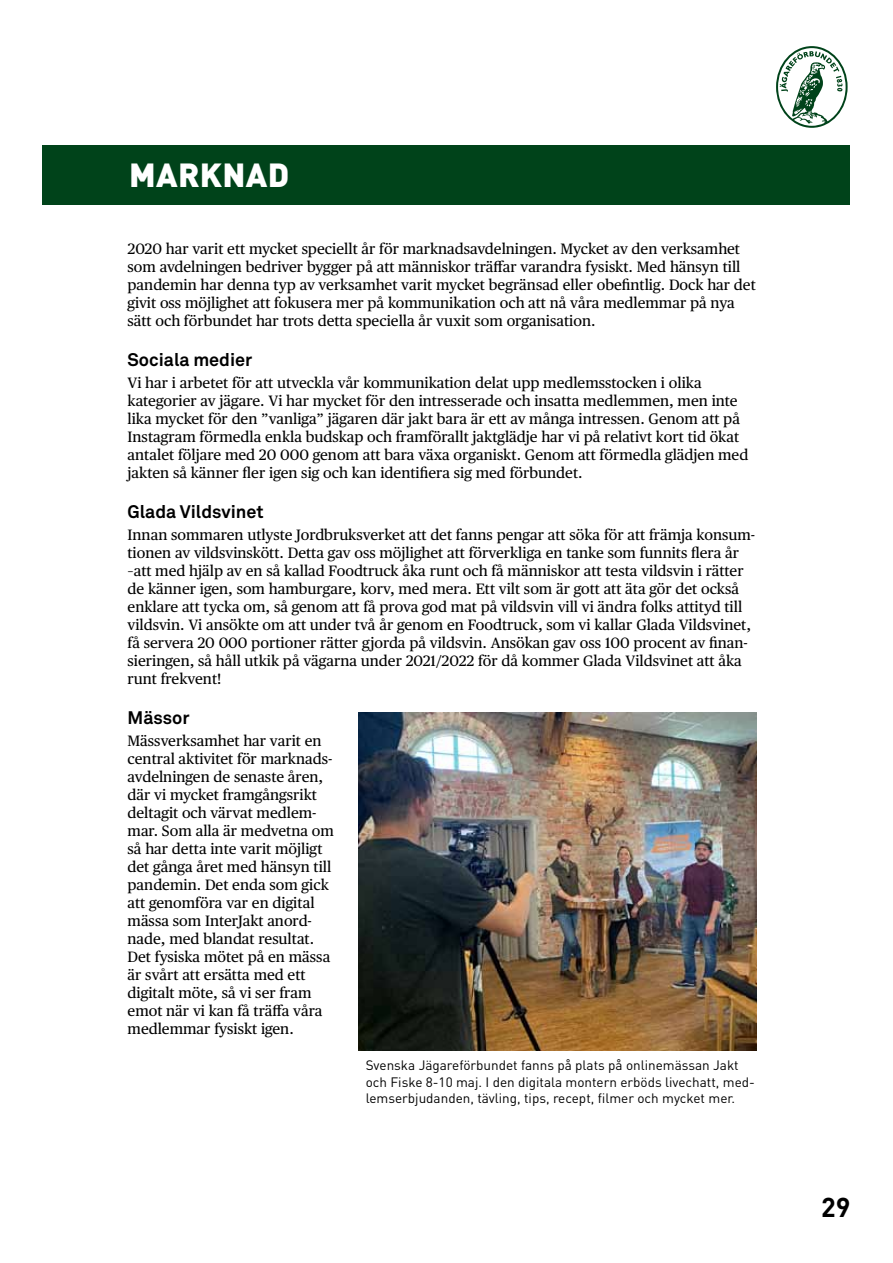
<style>
.page{position:relative;width:893px;height:1263px;background:#fff}
.page>*{position:absolute;margin:0;border:0;box-sizing:border-box;transform-origin:0 0}
.t1{font:900 33px "DINOT";color:#fff}
.t2{font:700 27px "DINOT";color:#000}
.t3{font:700 18px "Akkurat Std";color:#000}
.t4{font:15px/18px "Publico Text";color:#000}
.t5{font:13.5px/16.5px "DINOT";color:#000}
</style>
<div class="page">
<svg style="left:776px;top:46px;width:72px;height:82px"></svg>
<div style="left:43px;top:145px;width:807px;height:60px;background:#00431a"></div>
<img style="left:358px;top:713px;width:398px;height:337px">
<h1 class="t1" style="left:129px;top:153px;width:24px">MARK</h1>
<h1 class="t1" style="left:222px;top:153px;width:68px">NAD</h1>
<p class="t4" style="left:128px;top:240px;width:630px">2020 har varit ett mycket speciellt år för marknadsavdelningen. Mycket av den verksamhet som avdelningen bedriver bygger på att människor träffar varandra fysiskt. Med hänsyn till pandemin har denna typ av verksamhet varit mycket begränsad eller obefintlig. Dock har det givit oss möjlighet att fokusera mer på kommunikation och att nå våra medlemmar på nya sätt och förbundet har trots detta speciella år vuxit som organisation.</p>
<p class="t3" style="left:128px;top:348px;width:126px">Sociala medier</p>
<p class="t4" style="left:128px;top:374px;width:622px">Vi har i arbetet för att utveckla vår kommunikation delat upp medlemsstocken i olika kategorier av jägare. Vi har mycket för den intresserade och insatta medlemmen, men inte lika mycket för den ”vanliga” jägaren där jakt bara är ett av många intressen. Genom att på Instagram förmedla enkla budskap och framförallt jaktglädje har vi på relativt kort tid ökat antalet följare med 20 000 genom att bara växa organiskt. Genom att förmedla glädjen med jakten så känner fler igen sig och kan identifiera sig med förbundet.</p>
<p class="t3" style="left:128px;top:500px;width:138px">Glada Vildsvinet</p>
<p class="t4" style="left:128px;top:526px;width:629px">Innan sommaren utlyste Jordbruksverket att det fanns pengar att söka för att främja konsum&shy;tionen av vildsvinskött. Detta gav oss möjlighet att förverkliga en tanke som funnits flera år –att med hjälp av en så kallad Foodtruck åka runt och få människor att testa vildsvin i rätter de känner igen, som hamburgare, korv, med mera. Ett vilt som är gott att äta gör det också enklare att tycka om, så genom att få prova god mat på vildsvin vill vi ändra folks attityd till vildsvin. Vi ansökte om att under två år genom en Foodtruck, som vi kallar Glada Vildsvinet, få servera 20 000 portioner rätter gjorda på vildsvin. Ansökan gav oss 100 procent av finan&shy;sieringen, så håll utkik på vägarna under 2021/2022 för då kommer Glada Vildsvinet att åka runt frekvent!</p>
<p class="t3" style="left:128px;top:706px;width:64px">Mässor</p>
<p class="t4" style="left:128px;top:732px;width:208px">Mässverksamhet har varit en central aktivitet för marknads&shy;avdelningen de senaste åren, där vi mycket framgångsrikt deltagit och värvat medlem&shy;mar. Som alla är medvetna om så har detta inte varit möjligt det gånga året med hänsyn till pandemin. Det enda som gick att genomföra var en digital mässa som InterJakt anord&shy;nade, med blandat resultat.<br>Det fysiska mötet på en mässa är svårt att ersätta med ett digitalt möte, så vi ser fram emot när vi kan få träffa våra medlemmar fysiskt igen.</p>
<p class="t5" style="left:366px;top:1057px;width:391px">Svenska Jägareförbundet fanns på plats på onlinemässan Jakt och Fiske 8-10 maj. I den digitala montern erböds livechatt, med&shy;lemserbjudanden, tävling, tips, recept, filmer och mycket mer.</p>
<h2 class="t2" style="left:821px;top:1189px;width:31px">29</h2>
</div>
